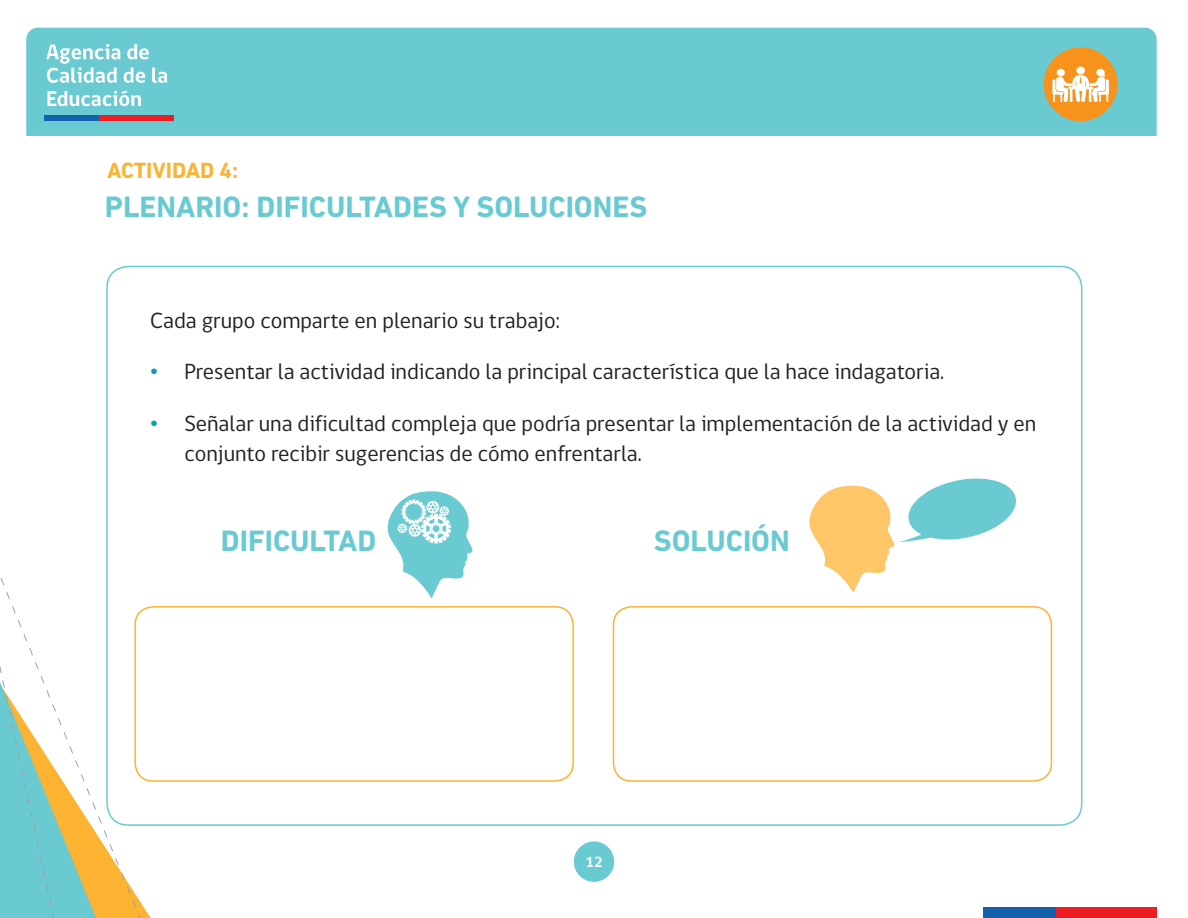
<style>
.page{position:relative;width:1188px;height:918px;background:#fff}
.page>*{position:absolute;margin:0;border:0;box-sizing:border-box;transform-origin:0 0}
.t1{font:700 30px "DIN Next LT Pro";color:#69cad1}
.t2{font:22.5px/30px "gob CL";color:#231f20}
.t3{font:700 22.5px "DIN Next LT Pro";color:#fcb331}
.t4{font:700 15px "gob CL";color:#fff}
.s1{font-family:"Gill Sans Std";color:#0b9cb0}
</style>
<div class="page">
<div style="left:574px;top:841px;width:40px;height:41px;background:#69cad1;border-radius:50%"></div>
<div style="left:26px;top:28px;width:1131px;height:108px;background:#69cad1"></div>
<div style="left:983px;top:908px;width:73px;height:10px;background:#1360ad"></div>
<div style="left:1056px;top:908px;width:101px;height:10px;background:#ee1d23"></div>
<svg style="left:64px;top:609px;width:87px;height:309px"></svg>
<svg style="left:0;top:578px;width:64px;height:340px"></svg>
<svg style="left:46px;top:44px;width:121px;height:39px"></svg>
<svg style="left:47px;top:90px;width:94px;height:16px"></svg>
<div style="left:44px;top:116px;width:55px;height:5px;background:#1360ad"></div>
<div style="left:99px;top:116px;width:75px;height:5px;background:#ee1d23"></div>
<svg style="left:1044px;top:47px;width:74px;height:74px"></svg>
<div style="left:613px;top:606px;width:439px;height:176px;border:2px solid #fcb331;border-radius:18px"></div>
<div style="left:134px;top:606px;width:440px;height:176px;border:2px solid #fcb331;border-radius:18px"></div>
<svg style="left:387px;top:491px;width:86px;height:108px"></svg>
<svg style="left:809px;top:478px;width:207px;height:115px"></svg>
<p class="t3" style="left:107px;top:158px;width:132px">ACTIVIDAD 4:</p>
<h1 class="t1" style="left:105px;top:189px;width:36px">PLENARIO</h1>
<h1 class="t1" style="left:241px;top:189px;width:30px">: DIFIC</h1>
<h1 class="t1" style="left:326px;top:189px;width:37px">ULTADES</h1>
<h1 class="t1" style="left:453px;top:189px;width:113px">Y SOLUCIONES</h1>
<p class="t2" style="left:150px;top:306px;width:411px">Cada grupo comparte en plenario su trabajo:</p>
<p class="t2" style="left:150px;top:357px;width:795px"><span class="s1">•</span> Presentar la actividad indicando la principal característica que la hace indagatoria.</p>
<p class="t2" style="left:184px;top:409px;width:853px;text-indent:-34px"><span class="s1">•</span> Señalar una dificultad compleja que podría presentar la implementación de la actividad y en conjunto recibir sugerencias de cómo enfrentarla.</p>
<h1 class="t1" style="left:221px;top:523px;width:157px">DIFICULTAD</h1>
<h1 class="t1" style="left:654px;top:523px;width:137px">SOLUCIÓN</h1>
<p class="t4" style="left:585px;top:852px;width:19px">12</p>
</div>
